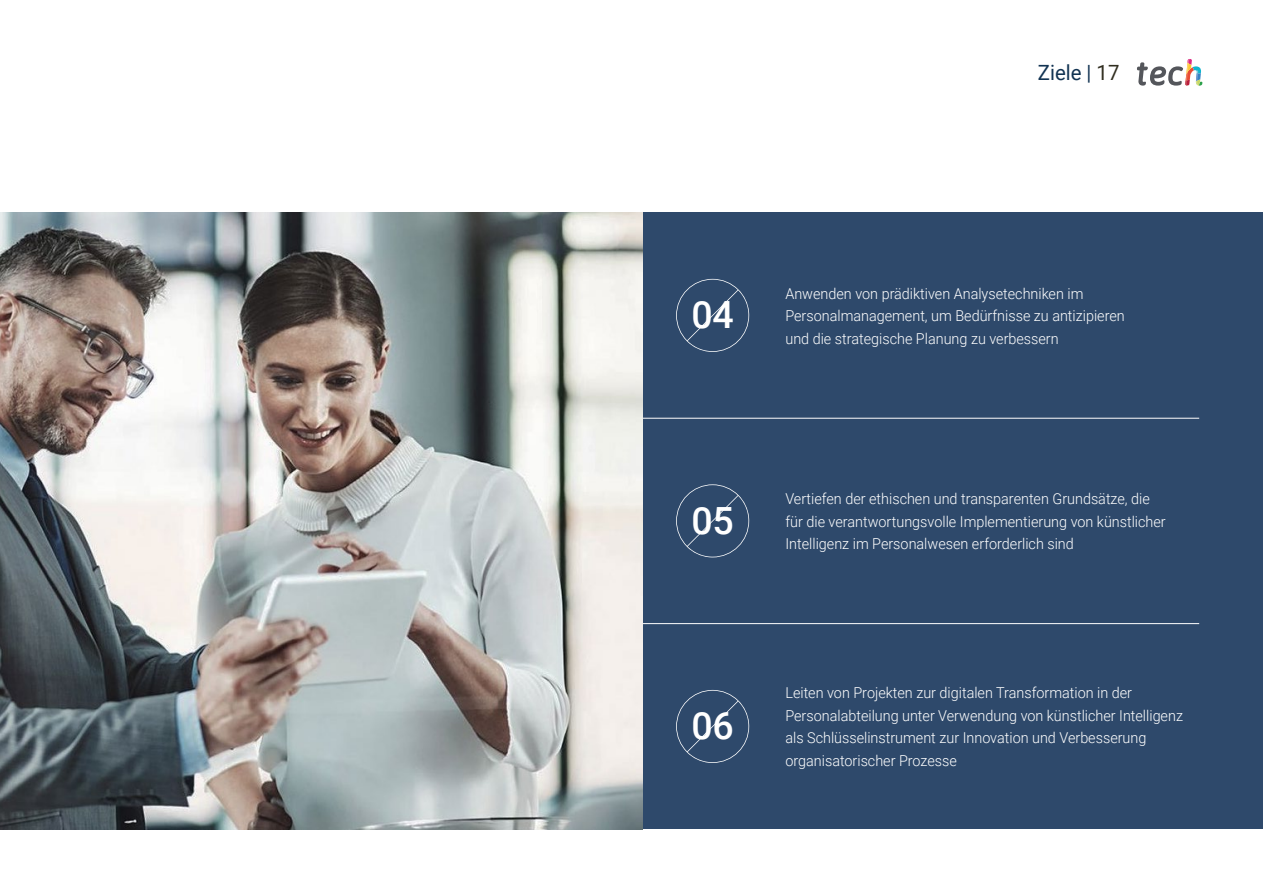
<style>
.page{position:relative;width:1263px;height:893px;background:#fff}
.page>*{position:absolute;margin:0;border:0;box-sizing:border-box;transform-origin:0 0}
.t1{font:500 37.5px "Roboto";color:#fff}
.t2{font:21px "Roboto";color:#123352}
.t3{font:300 15px/22.5px "Roboto";color:#fff;scale:.96 1}
.s1{color:#312e20}
</style>
<div class="page">
<div style="left:642px;top:213px;width:621px;height:616px;background:#2e496b"></div>
<hr style="left:0;top:418px;width:1199px;height:1px;background:#fff">
<hr style="left:0;top:623px;width:1199px;height:1px;background:#fff">
<svg style="left:676px;top:279px;width:73px;height:73px"></svg>
<svg style="left:676px;top:484px;width:73px;height:73px"></svg>
<svg style="left:676px;top:690px;width:73px;height:73px"></svg>
<img style="left:0;top:213px;width:642px;height:616px">
<svg style="left:1137px;top:59px;width:65px;height:27px"></svg>
<h2 class="t2" style="left:1038px;top:57px;width:83px">Ziele | <span class="s1">17</span></h2>
<h1 class="t1" style="left:691px;top:288px;width:44px">04</h1>
<p class="t3" style="left:785px;top:281px;width:355px">Anwenden von prädiktiven Analysetechniken im<br>Personalmanagement, um Bedürfnisse zu antizipieren und die strategische Planung zu verbessern</p>
<h1 class="t1" style="left:691px;top:494px;width:44px">05</h1>
<p class="t3" style="left:785px;top:487px;width:398px">Vertiefen der ethischen und transparenten Grundsätze, die für die verantwortungsvolle Implementierung von künstlicher<br>Intelligenz im Personalwesen erforderlich sind</p>
<h1 class="t1" style="left:691px;top:699px;width:44px">06</h1>
<p class="t3" style="left:785px;top:681px;width:416px">Leiten von Projekten zur digitalen Transformation in der Personalabteilung unter Verwendung von künstlicher Intelligenz als Schlüsselinstrument zur Innovation und Verbesserung organisatorischer Prozesse</p>
</div>
